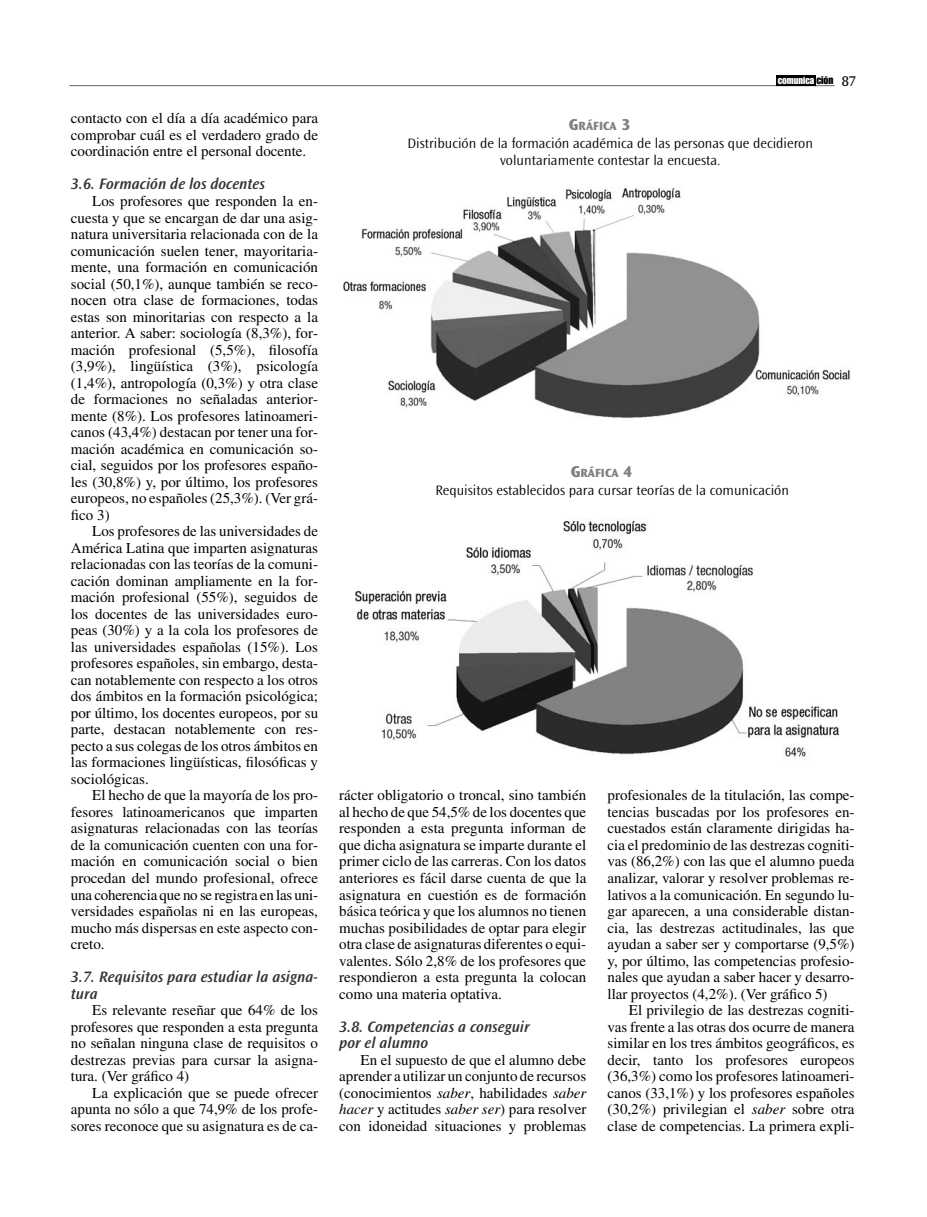
<style>
.page{position:relative;width:927px;height:1217px;background:#fff}
.page>*{position:absolute;margin:0;border:0;box-sizing:border-box;transform-origin:0 0}
.t1{font:italic 600 15.75px/16.5px "Ocean Sans Std";color:#333}
.t2{font:15px/16.5px "Times";color:#000;text-align:justify}
.t3{font:14.7px "Ocean Sans Std";color:#000}
.t4{font:300 14.25px/16.5px "Ocean Sans Std";color:#000;text-align:center}
.t5{font:800 12.3px "Ocean Sans Std";color:#808080}
.t6{font:10.05px "Impact";color:#fff}
.s1{font-size:10.8px;color:#000}
.s2{font-size:16.5px}
.s3{font-style:italic}
</style>
<div class="page">
<hr style="left:69px;top:85px;width:766px;height:1px;background:#666">
<div style="left:776px;top:75px;width:40px;height:11px;background:#000"></div>
<img style="left:343px;top:187px;width:507px;height:231px">
<img style="left:354px;top:520px;width:485px;height:237px">
<p class="t2" style="left:71px;top:111px;width:249px">contacto con el día a día académico para comprobar cuál es el verdadero grado de coordinación entre el personal docente.</p>
<p class="t1" style="left:71px;top:177px;width:195px">3.6. Formación de los docentes</p>
<p class="t2" style="left:71px;top:194px;width:249px;text-indent:21px">Los profesores que responden la en&shy;cuesta y que se encargan de dar una asig&shy;natura universitaria relacionada con de la comunicación suelen tener, mayoritaria&shy;mente, una formación en comunicación social (50,1%), aunque también se reco&shy;nocen otra clase de formaciones, todas estas son minoritarias con respecto a la anterior. A saber: sociología (8,3%), for&shy;mación profesional (5,5%), filosofía (3,9%), lingüística (3%), psicología (1,4%), antropología (0,3%) y otra clase de formaciones no señaladas anterior&shy;mente (8%). Los profesores latinoameri&shy;canos (43,4%) destacan por tener una for&shy;mación académica en comunicación so&shy;cial, seguidos por los profesores españo&shy;les (30,8%) y, por último, los profesores europeos, no españoles (25,3%). (Ver grá&shy;fico 3)</p>
<p class="t2" style="left:71px;top:524px;width:249px;text-indent:21px">Los profesores de las universidades de América Latina que imparten asignaturas relacionadas con las teorías de la comuni&shy;cación dominan ampliamente en la for&shy;mación profesional (55%), seguidos de los docentes de las universidades euro&shy;peas (30%) y a la cola los profesores de las universidades españolas (15%). Los profesores españoles, sin embargo, desta&shy;can notablemente con respecto a los otros dos ámbitos en la formación psicológica; por último, los docentes europeos, por su parte, destacan notablemente con res&shy;pecto a sus colegas de los otros ámbitos en las formaciones lingüísticas, filosóficas y sociológicas.</p>
<p class="t2" style="left:71px;top:788px;width:249px;text-indent:21px">El hecho de que la mayoría de los pro&shy;fesores latinoamericanos que imparten asignaturas relacionadas con las teorías de la comunicación cuenten con una for&shy;mación en comunicación social o bien procedan del mundo profesional, ofrece una coherencia que no se registra en las uni&shy;versidades españolas ni en las europeas, mucho más dispersas en este aspecto con&shy;creto.</p>
<p class="t1" style="left:71px;top:969px;width:248px">3.7. Requisitos para estudiar la asigna&shy;tura</p>
<p class="t2" style="left:71px;top:1002px;width:249px;text-indent:21px">Es relevante reseñar que 64% de los profesores que responden a esta pregunta no señalan ninguna clase de requisitos o destrezas previas para cursar la asigna&shy;tura. (Ver gráfico 4)</p>
<p class="t2" style="left:71px;top:1085px;width:249px;text-indent:21px">La explicación que se puede ofrecer apunta no sólo a que 74,9% de los profe&shy;sores reconoce que su asignatura es de ca-</p>
<p class="t6" style="left:778px;top:76px;width:57px">comunica <span class="s1">ción</span></p>
<p class="t3" style="left:842px;top:75px;width:16px">87</p>
<p class="t5" style="left:569px;top:121px;width:63px"><span class="s2">G</span>RÁFICA <span class="s2">3</span></p>
<p class="t4" style="left:408px;top:136px;width:407px">Distribución de la formación académica de las personas que decidieron voluntariamente contestar la encuesta.</p>
<p class="t5" style="left:571px;top:468px;width:63px"><span class="s2">G</span>RÁFICA <span class="s2">4</span></p>
<p class="t4" style="left:435px;top:483px;width:355px">Requisitos establecidos para cursar teorías de la comunicación</p>
<p class="t2" style="left:339px;top:788px;width:249px">rácter obligatorio o troncal, sino también al hecho de que 54,5% de los docentes que responden a esta pregunta informan de que dicha asignatura se imparte durante el primer ciclo de las carreras. Con los datos anteriores es fácil darse cuenta de que la asignatura en cuestión es de formación básica teórica y que los alumnos no tienen muchas posibilidades de optar para elegir otra clase de asignaturas diferentes o equi&shy;valentes. Sólo 2,8% de los profesores que respondieron a esta pregunta la colocan como una materia optativa.</p>
<p class="t1" style="left:339px;top:1018px;width:192px">3.8. Competencias a conseguir por el alumno</p>
<p class="t2" style="left:339px;top:1052px;width:249px;text-indent:21px">En el supuesto de que el alumno debe aprender a utilizar un conjunto de recursos (conocimientos <span class="s3">saber</span>, habilidades <span class="s3">saber hacer</span> y actitudes <span class="s3">saber ser</span>) para resolver con idoneidad situaciones y problemas</p>
<p class="t2" style="left:608px;top:788px;width:249px">profesionales de la titulación, las compe&shy;tencias buscadas por los profesores en&shy;cuestados están claramente dirigidas ha&shy;cia el predominio de las destrezas cogniti&shy;vas (86,2%) con las que el alumno pueda analizar, valorar y resolver problemas re&shy;lativos a la comunicación. En segundo lu&shy;gar aparecen, a una considerable distan&shy;cia, las destrezas actitudinales, las que ayudan a saber ser y comportarse (9,5%) y, por último, las competencias profesio&shy;nales que ayudan a saber hacer y desarro&shy;llar proyectos (4,2%). (Ver gráfico 5)</p>
<p class="t2" style="left:608px;top:1002px;width:249px;text-indent:21px">El privilegio de las destrezas cogniti&shy;vas frente a las otras dos ocurre de manera similar en los tres ámbitos geográficos, es decir, tanto los profesores europeos (36,3%) como los profesores latinoameri&shy;canos (33,1%) y los profesores españoles (30,2%) privilegian el <span class="s3">saber</span> sobre otra clase de competencias. La primera expli-</p>
</div>
